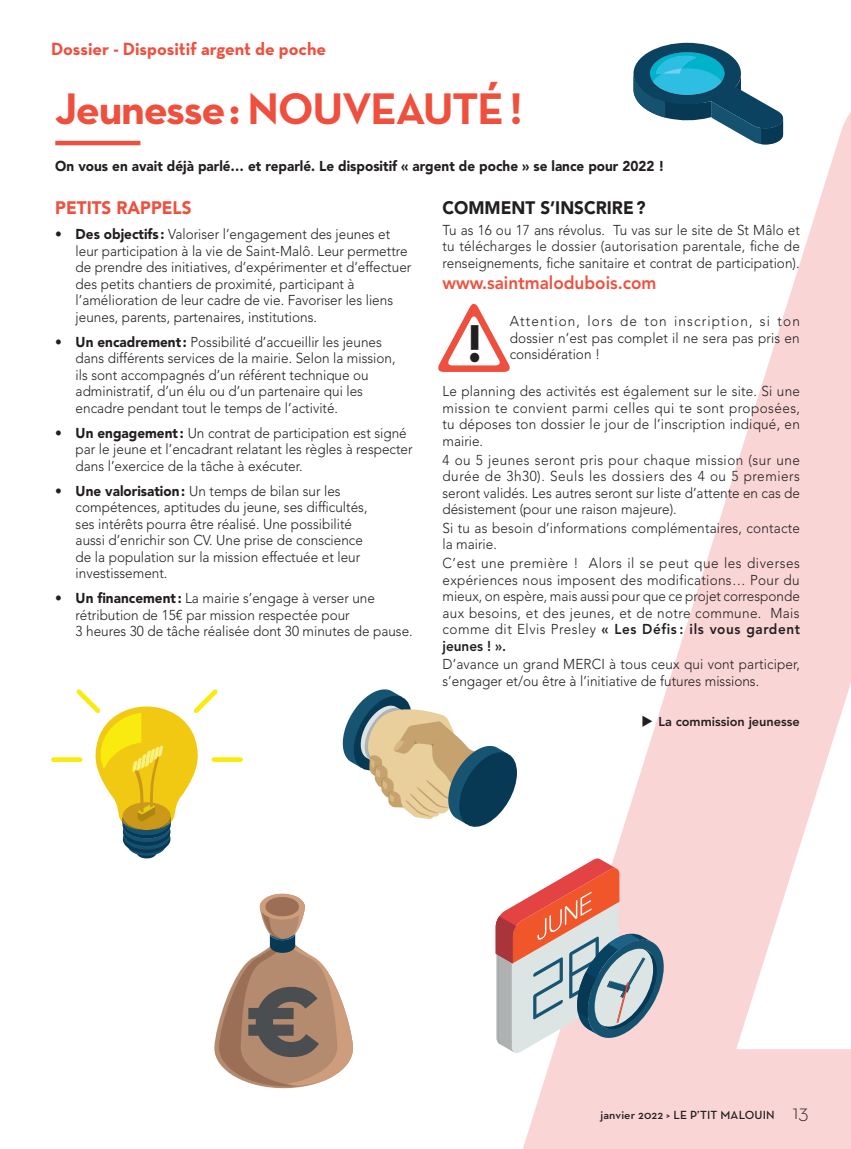
<style>
.page{position:relative;width:851px;height:1149px;background:#fff}
.page>*{position:absolute;margin:0;border:0;box-sizing:border-box;transform-origin:0 0}
.t1{font:900 52.05px "Avenir LT";color:#231f20;scale:.95 1}
.t2{font:700 45px "Neutra Text";letter-spacing:-.03em;color:#ef503e}
.t3{font:700 18px "Neutra Text";color:#ef503e}
.t4{font:800 18px "Avenir LT Std";color:#ef503e;scale:.95 1}
.t5{font:900 18px "Avenir LT";color:#231f20;scale:.95 1}
.t6{font:900 18px "Avenir LT";color:#ef503e;scale:.95 1}
.t7{font:300 14.25px/16.5px "Avenir LT Std";color:#231f20;scale:.95 1}
.t8{font:900 14.25px "Avenir LT";color:#231f20;scale:.95 1}
.t9{font:800 12.75px "Avenir LT";color:#231f20}
.t10{font:600 12px "Neutra Text";letter-spacing:.01em;color:#231f20}
.s1{font-weight:900}
.s2{font-weight:800}
.s3{font-weight:300;font-size:21px}
</style>
<div class="page">
<svg style="left:515px;top:114px;width:335px;height:1034px"></svg>
<hr style="left:55px;top:141px;width:85px;height:4px;background:#ef503e">
<svg style="left:438px;top:303px;width:72px;height:69px"></svg>
<svg style="left:214px;top:893px;width:139px;height:194px"></svg>
<svg style="left:343px;top:689px;width:174px;height:142px"></svg>
<svg style="left:51px;top:757px;width:31px;height:4px"></svg>
<svg style="left:212px;top:757px;width:31px;height:4px"></svg>
<svg style="left:76px;top:689px;width:142px;height:169px"></svg>
<svg style="left:633px;top:43px;width:151px;height:101px"></svg>
<svg style="left:495px;top:857px;width:183px;height:195px;background:#ceb3b1"></svg>
<svg style="left:642px;top:714px;width:10px;height:12px"></svg>
<p class="t3" style="left:51px;top:38px;width:277px">Dossier - Dispositif argent de poche</p>
<h2 class="t2" style="left:55px;top:81px;width:468px">Jeunesse: NOUVEAUTÉ !</h2>
<p class="t8" style="left:55px;top:157px;width:642px">On vous en avait déjà parlé… et reparlé. Le dispositif « argent de poche » se lance pour 2022 !</p>
<p class="t6" style="left:55px;top:197px;width:145px">PETITS RAPPELS</p>
<p class="t7" style="left:76px;top:226px;width:355px;text-indent:-20px">• <span class="s1">Des objectifs :</span> Valoriser l’engagement des jeunes et leur participation à la vie de Saint-Malô. Leur permettre de prendre des initiatives, d’expérimenter et d’effectuer des petits chantiers de proximité, participant à l’amélioration de leur cadre de vie. Favoriser les liens jeunes, parents, partenaires, institutions.</p>
<p class="t7" style="left:76px;top:333px;width:338px;text-indent:-20px">• <span class="s1">Un encadrement :</span> Possibilité d’accueillir les jeunes dans différents services de la mairie. Selon la mission, ils sont accompagnés d’un référent technique ou administratif, d’un élu ou d’un partenaire qui les encadre pendant tout le temps de l’activité.</p>
<p class="t7" style="left:76px;top:424px;width:356px;text-indent:-20px">• <span class="s1">Un engagement :</span> Un contrat de participation est signé par le jeune et l’encadrant relatant les règles à respecter dans l’exercice de la tâche à exécuter.</p>
<p class="t7" style="left:76px;top:482px;width:309px;text-indent:-20px">• <span class="s1">Une valorisation:</span> Un temps de bilan sur les compétences, aptitudes du jeune, ses difficultés, ses intérêts pourra être réalisé. Une possibilité aussi d’enrichir son CV. Une prise de conscience de la population sur la mission effectuée et leur investissement.</p>
<p class="t7" style="left:76px;top:590px;width:356px;text-indent:-20px">• <span class="s1">Un financement :</span> La mairie s’engage à verser une rétribution de 15€ par mission respectée pour<br>3 heures 30 de tâche réalisée dont 30 minutes de pause.</p>
<p class="t5" style="left:442px;top:197px;width:215px">COMMENT S’INSCRIRE?</p>
<p class="t7" style="left:442px;top:222px;width:378px;text-align:justify">Tu as 16 ou 17 ans révolus. Tu vas sur le site de St Mâlo et tu télécharges le dossier (autorisation parentale, fiche de renseignements, fiche sanitaire et contrat de participation).</p>
<p class="t4" style="left:442px;top:272px;width:226px">www.saintmalodubois.com</p>
<p class="t7" style="left:509px;top:313px;width:307px;text-align:justify">Attention, lors de ton inscription, si ton dossier n’est pas complet il ne sera pas pris en considération !</p>
<p class="t7" style="left:442px;top:383px;width:378px;text-align:justify">Le planning des activités est également sur le site. Si une mission te convient parmi celles qui te sont proposées, tu déposes ton dossier le jour de l’inscription indiqué, en mairie.</p>
<p class="t7" style="left:442px;top:451px;width:378px;text-align:justify">4 ou 5 jeunes seront pris pour chaque mission (sur une durée de 3h30). Seuls les dossiers des 4 ou 5 premiers seront validés. Les autres seront sur liste d’attente en cas de désistement (pour une raison majeure).</p>
<p class="t7" style="left:442px;top:519px;width:378px">Si tu as besoin d’informations complémentaires, contacte la mairie.</p>
<p class="t7" style="left:442px;top:554px;width:377px;text-align:justify">C’est une première ! Alors il se peut que les diverses expériences nous imposent des modifications… Pour du mieux, on espère, mais aussi pour que ce projet corresponde aux besoins, et des jeunes, et de notre commune. Mais comme dit Elvis Presley <span class="s2">« Les Défis : ils vous gardent jeunes ! ».</span></p>
<p class="t7" style="left:442px;top:656px;width:378px">D’avance un grand MERCI à tous ceux qui vont participer, s’engager et/ou être à l’initiative de futures missions.</p>
<p class="t9" style="left:658px;top:713px;width:143px">La commission jeunesse</p>
<h1 class="t1" style="left:463px;top:312px;width:25px">!</h1>
<p class="t10" style="left:600px;top:1107px;width:209px">janvier 2022 &gt; LE P’TIT MALOUIN <span class="s3">13</span></p>
</div>
